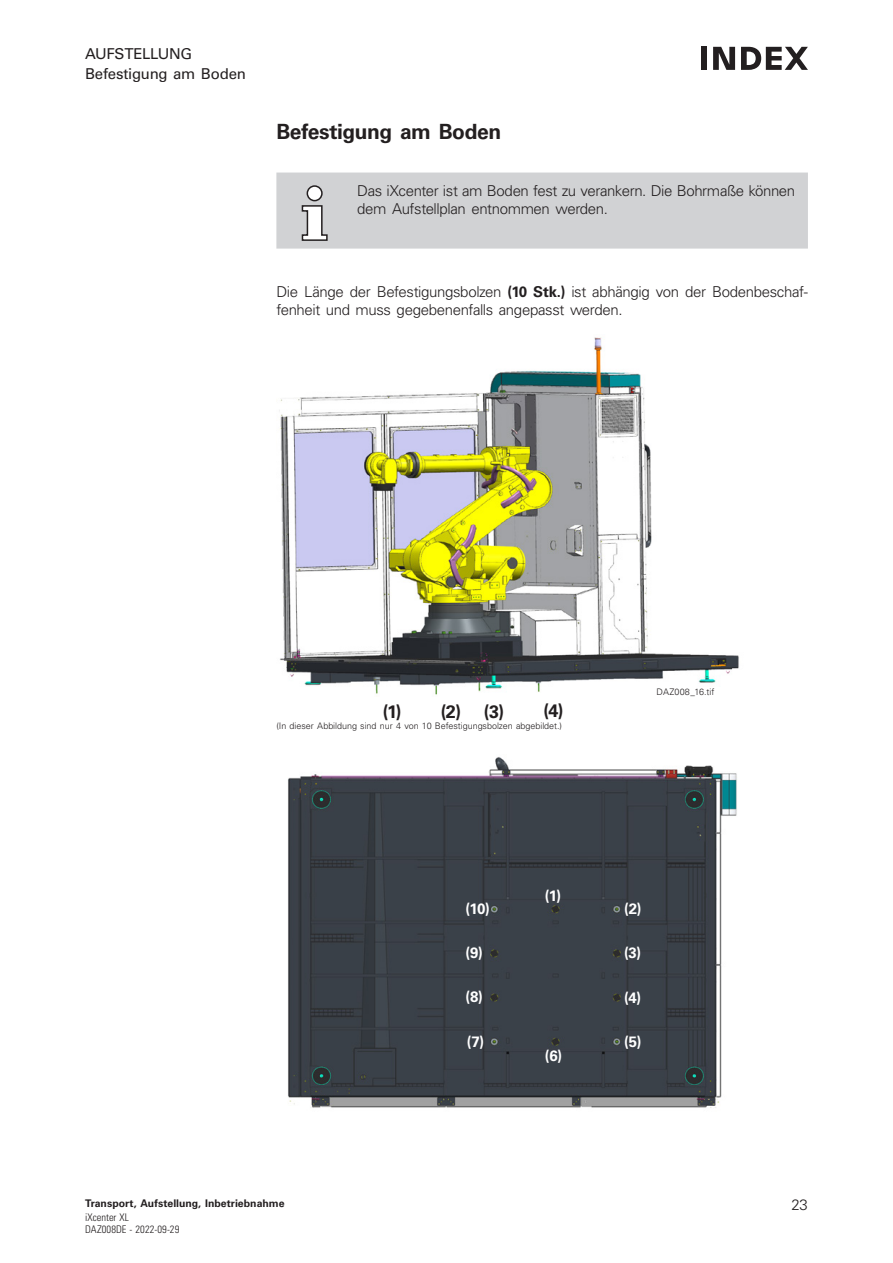
<style>
.page{position:relative;width:893px;height:1263px;background:#fff}
.page>*{position:absolute;margin:0;border:0;box-sizing:border-box;transform-origin:0 0}
.Titel_2{font:700 21px "INDEX Univers";letter-spacing:-.02em;color:#231f20}
.t1{font:700 18px "INDEX Univers";color:#231f20}
.Text{font:300 15px/18px "INDEX Univers";letter-spacing:-.025em;color:#231f20}
.t2{font:700 15px "INDEX Univers";color:#fff}
.t3{font:15px/20.1px "INDEX Univers";letter-spacing:-.015em;color:#231f20}
.t4{font:700 10.5px "INDEX Univers";color:#231f20}
.t5{font:300 condensed 10.5px "INDEX Univers";letter-spacing:.01em;color:#231f20}
.Text-2{font:300 9px "INDEX Univers";letter-spacing:-.005em;color:#231f20}
.s1{font-weight:700}
</style>
<div class="page">
<div style="left:702px;top:47px;width:5px;height:23px;background:#231f20"></div>
<svg style="left:713px;top:47px;width:22px;height:23px"></svg>
<svg style="left:741px;top:47px;width:67px;height:23px"></svg>
<div style="left:276px;top:173px;width:532px;height:76px;background:#d1d2d4"></div>
<div style="left:307px;top:186px;width:15px;height:15px;background:#fff;border-radius:50%"></div>
<div style="left:307px;top:185px;width:16px;height:16px;border:2px solid #231f20;border-radius:50%"></div>
<img style="left:279px;top:337px;width:460px;height:358px">
<img style="left:288px;top:757px;width:449px;height:351px">
<p class="t3" style="left:85px;top:43px;width:162px">Au fstellung<br>Befestigung am Boden</p>
<p class="Titel_2" style="left:276px;top:119px;width:226px">Befestigung am Boden</p>
<p class="Text" style="left:357px;top:182px;width:440px">Das iXcenter ist am Boden fest zu verankern. Die Bohrmaße können dem Aufstellplan entnommen werden.</p>
<p class="Text" style="left:276px;top:283px;width:533px">Die Länge der Befestigungsbolzen <span class="s1">(10 Stk.)</span> ist abhängig von der Bodenbeschaf&shy;fenheit und muss gegebenenfalls angepasst werden.</p>
<p class="t1" style="left:383px;top:701px;width:20px">(1)</p>
<p class="t1" style="left:441px;top:701px;width:22px">(2)</p>
<p class="t1" style="left:484px;top:701px;width:22px">(3)</p>
<p class="t1" style="left:543px;top:700px;width:22px">(4)</p>
<p class="Text-2" style="left:276px;top:721px;width:287px">(In dieser Abbildung sind nur 4 von 10 Befestigungsbolzen abgebildet.)</p>
<p class="Text-2" style="left:657px;top:687px;width:59px">DAZ008_16.tif</p>
<p class="t2" style="left:466px;top:899px;width:26px">(10)</p>
<p class="t2" style="left:466px;top:944px;width:19px">(9)</p>
<p class="t2" style="left:466px;top:988px;width:19px">(8)</p>
<p class="t2" style="left:467px;top:1033px;width:19px">(7)</p>
<p class="t2" style="left:545px;top:887px;width:18px">(1)</p>
<p class="t2" style="left:545px;top:1046px;width:19px">(6)</p>
<p class="t2" style="left:624px;top:899px;width:19px">(2)</p>
<p class="t2" style="left:624px;top:944px;width:19px">(3)</p>
<p class="t2" style="left:624px;top:989px;width:18px">(4)</p>
<p class="t2" style="left:624px;top:1033px;width:19px">(5)</p>
<p class="t4" style="left:85px;top:1197px;width:201px">Transport, Aufstellung, Inbetriebnahme</p>
<p class="Text" style="left:791px;top:1195px;width:18px">23</p>
<p class="t5" style="left:85px;top:1223px;width:96px">DAZ008DE - 2022-09-29</p>
<p class="t5" style="left:85px;top:1210px;width:45px">iXcenter XL</p>
</div>
